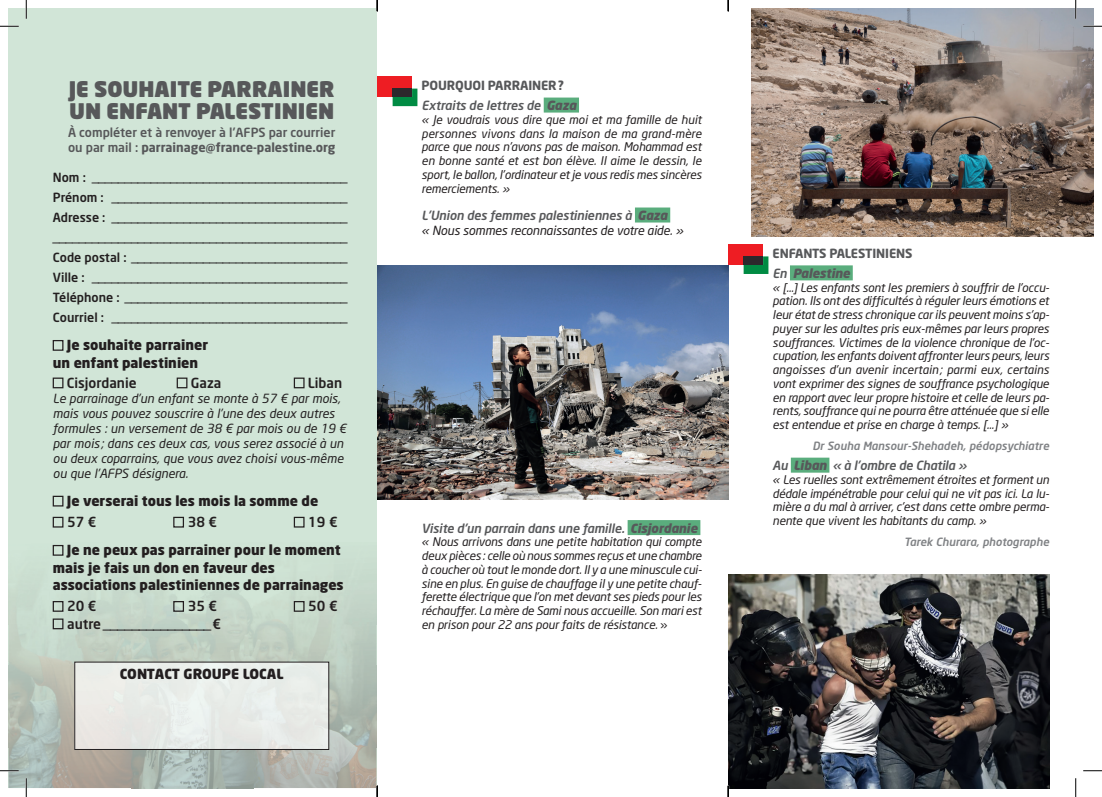
<style>
.page{position:relative;width:1102px;height:797px;background:#fff}
.page>*{position:absolute;margin:0;border:0;box-sizing:border-box;transform-origin:0 0}
.t1{font:900 21.25px/21.8px "Neo Sans";color:#57585a}
.t2{font:900 13.75px/17.5px "Neo Sans";color:#231f20}
.t3{font:500 13.75px "Neo Sans";color:#231f20}
.t4{font:500 12.5px/20px "Neo Sans";color:#231f20;text-align:justify}
.t5{font:italic 12.5px/15px "Neo Sans";color:#231f20}
.t6{font:italic 500 12.5px/20.2px "Neo Sans";letter-spacing:-.01em;color:#57585a}
.t7{font:500 12.5px/15px "Neo Sans";color:#57585a}
.t8{font:700 12.5px/20.2px "Neo Sans";letter-spacing:-.01em;color:#57585a}
.t9{font:italic 11.88px/13.8px "Neo Sans";letter-spacing:-.01em;color:#231f20;text-align:justify}
.t10{font:italic 500 11.25px "Neo Sans";color:#808285}
.s1{font-weight:700}
.s2{font-weight:700;font-style:normal}
.s3{font-weight:900}
.s4{font-weight:500;color:#57585a}
.s5{font-weight:900;color:#57585a}
.s6{font-style:normal}
.s7{font-weight:500;font-style:italic}
.s8{font-weight:900;font-style:italic}
</style>
<div class="page">
<div style="left:9px;top:9px;width:368px;height:779px;background:#d1e5d7"></div>
<img style="left:751px;top:9px;width:342px;height:228px">
<img style="left:728px;top:574px;width:320px;height:214px">
<img style="left:377px;top:266px;width:351px;height:233px">
<img style="left:9px;top:544px;width:367px;height:80px">
<img style="left:9px;top:665px;width:65px;height:82px">
<img style="left:329px;top:665px;width:47px;height:82px">
<img style="left:9px;top:747px;width:122px;height:41px">
<img style="left:131px;top:749px;width:123px;height:39px">
<img style="left:254px;top:747px;width:122px;height:41px">
<div style="left:53px;top:340px;width:10px;height:11px;border:1px solid #231f20"></div>
<div style="left:53px;top:377px;width:10px;height:11px;border:1px solid #231f20"></div>
<div style="left:177px;top:377px;width:10px;height:11px;border:1px solid #231f20"></div>
<div style="left:294px;top:377px;width:10px;height:11px;border:1px solid #231f20"></div>
<div style="left:53px;top:495px;width:10px;height:11px;border:1px solid #231f20"></div>
<div style="left:53px;top:517px;width:10px;height:10px;border:1px solid #231f20"></div>
<div style="left:173px;top:517px;width:11px;height:10px;border:1px solid #231f20"></div>
<div style="left:294px;top:517px;width:10px;height:10px;border:1px solid #231f20"></div>
<div style="left:53px;top:545px;width:10px;height:10px;border:1px solid #231f20"></div>
<div style="left:53px;top:601px;width:10px;height:10px;border:1px solid #231f20"></div>
<div style="left:173px;top:601px;width:11px;height:10px;border:1px solid #231f20"></div>
<div style="left:294px;top:601px;width:10px;height:10px;border:1px solid #231f20"></div>
<div style="left:53px;top:618px;width:10px;height:11px;border:1px solid #231f20"></div>
<div style="left:543px;top:98px;width:36px;height:15px;background:#5aad7d"></div>
<div style="left:635px;top:207px;width:35px;height:15px;background:#5aad7d"></div>
<div style="left:627px;top:520px;width:73px;height:15px;background:#5aad7d"></div>
<div style="left:377px;top:76px;width:35px;height:21px;background:#ee1d23"></div>
<svg style="left:392px;top:89px;width:25px;height:17px"></svg>
<div style="left:392px;top:89px;width:20px;height:8px;background:#2c282c"></div>
<div style="left:789px;top:265px;width:63px;height:15px;background:#5aad7d"></div>
<div style="left:790px;top:457px;width:39px;height:15px;background:#5aad7d"></div>
<div style="left:728px;top:244px;width:35px;height:21px;background:#ee1d23"></div>
<svg style="left:743px;top:256px;width:25px;height:18px"></svg>
<div style="left:743px;top:256px;width:20px;height:9px;background:#2c282c"></div>
<img style="left:76px;top:663px;width:251px;height:84px">
<svg style="left:0;top:25px;width:19px;height:2px"></svg>
<svg style="left:1083px;top:25px;width:18px;height:2px"></svg>
<svg style="left:0;top:770px;width:19px;height:1px"></svg>
<svg style="left:1083px;top:770px;width:18px;height:1px"></svg>
<svg style="left:25px;top:0;width:2px;height:19px"></svg>
<svg style="left:25px;top:778px;width:2px;height:19px"></svg>
<svg style="left:1074px;top:0;width:2px;height:19px"></svg>
<svg style="left:1075px;top:778px;width:1px;height:19px"></svg>
<svg style="left:376px;top:0;width:2px;height:11px"></svg>
<svg style="left:376px;top:785px;width:2px;height:12px"></svg>
<svg style="left:727px;top:0;width:2px;height:11px"></svg>
<svg style="left:727px;top:785px;width:2px;height:12px"></svg>
<h1 class="t1" style="left:69px;top:77px;width:267px">JE SOUHAITE PARRAINER<br>UN ENFANT PALESTINIEN</h1>
<p class="t7" style="left:68px;top:125px;width:269px">À compléter et à renvoyer à l’AFPS par courrier ou par mail : <span class="s1">parrainage@france-palestine.org</span></p>
<p class="t4" style="left:53px;top:167px;width:296px">Nom : _______________________________________ Prénom : ____________________________________ Adresse : ____________________________________ _____________________________________________ Code postal : _________________________________ Ville : _______________________________________ Téléphone : __________________________________ Courriel : ____________________________________</p>
<p class="t2" style="left:53px;top:336px;width:157px;text-indent:14px">Je souhaite parrainer un enfant palestinien</p>
<p class="t3" style="left:67px;top:374px;width:71px">Cisjordanie</p>
<p class="t3" style="left:191px;top:374px;width:32px">Gaza</p>
<p class="t3" style="left:308px;top:374px;width:36px">Liban</p>
<p class="t5" style="left:53px;top:390px;width:295px">Le parrainage d’un enfant se monte à 57 € par mois, mais vous pouvez souscrire à l’une des deux autres formules : un versement de 38 € par mois ou de 19 € par mois ; dans ces deux cas, vous serez associé à un ou deux coparrains, que vous avez choisi vous-même ou que l’AFPS désignera.</p>
<p class="t2" style="left:67px;top:491px;width:253px">Je verserai tous les mois la somme de</p>
<p class="t3" style="left:67px;top:513px;width:31px">57 €</p>
<p class="t3" style="left:188px;top:513px;width:31px">38 €</p>
<p class="t3" style="left:308px;top:513px;width:31px">19 €</p>
<p class="t2" style="left:53px;top:541px;width:292px;text-indent:14px">Je ne peux pas parrainer pour le moment mais je fais un don en faveur des associations palestiniennes de parrainages</p>
<p class="t3" style="left:67px;top:597px;width:31px">20 €</p>
<p class="t3" style="left:188px;top:597px;width:31px">35 €</p>
<p class="t3" style="left:308px;top:597px;width:31px">50 €</p>
<p class="t3" style="left:67px;top:615px;width:155px">autre _______________€</p>
<p class="t2" style="left:120px;top:664px;width:165px">CONTACT GROUPE LOCAL</p>
<p class="t6" style="left:421px;top:75px;width:156px"><span class="s2">POURQUOI PARRAINER ?<br></span>Extraits de lettres de <span class="s3">Gaza</span></p>
<p class="t9" style="left:421px;top:112px;width:281px">« Je voudrais vous dire que moi et ma famille de huit personnes vivons dans la maison de ma grand-mère parce que nous n’avons pas de maison. Mohammad est en bonne santé et est bon élève. Il aime le dessin, le sport, le ballon, l’ordinateur et je vous redis mes sincères remerciements. »</p>
<p class="t5" style="left:421px;top:208px;width:263px"><span class="s4">L’Union des femmes palestiniennes à</span> <span class="s5">Gaza<br></span>« Nous sommes reconnaissantes de votre aide. »</p>
<p class="t6" style="left:421px;top:517px;width:277px">Visite d’un parrain dans une famille. <span class="s3">Cisjordanie</span></p>
<p class="t9" style="left:421px;top:535px;width:282px">« Nous arrivons dans une petite habitation qui compte deux pièces : celle où nous sommes reçus et une chambre à coucher où tout le monde dort. Il y a une minuscule cui&shy;sine en plus. En guise de chauffage il y une petite chauf&shy;ferette électrique que l’on met devant ses pieds pour les réchauffer. La mère de Sami nous accueille. Son mari est en prison pour 22 ans pour faits de résistance. <span class="s6">»</span></p>
<p class="t8" style="left:772px;top:242px;width:141px">ENFANTS PALESTINIENS<br><span class="s7">En</span> <span class="s8">Palestine</span></p>
<p class="t9" style="left:772px;top:280px;width:278px">« […] Les enfants sont les premiers à souffrir de l’occu&shy;pation. Ils ont des difficultés à réguler leurs émotions et leur état de stress chronique car ils peuvent moins s’ap&shy;puyer sur les adultes pris eux-mêmes par leurs propres souffrances. Victimes de la violence chronique de l’oc&shy;cupation, les enfants doivent affronter leurs peurs, leurs angoisses d’un avenir incertain ; parmi eux, certains vont exprimer des signes de souffrance psychologique en rapport avec leur propre histoire et celle de leurs pa&shy;rents, souffrance qui ne pourra être atténuée que si elle est entendue et prise en charge à temps. […] »</p>
<p class="t10" style="left:812px;top:438px;width:238px">Dr Souha Mansour-Shehadeh, pédopsychiatre</p>
<p class="t6" style="left:772px;top:455px;width:196px">Au <span class="s3">Liban</span> « à l’ombre de Chatila »</p>
<p class="t9" style="left:772px;top:472px;width:278px">« Les ruelles sont extrêmement étroites et forment un dédale impénétrable pour celui qui ne vit pas ici. La lu&shy;mière a du mal à arriver, c’est dans cette ombre perma&shy;nente que vivent les habitants du camp. »</p>
<p class="t10" style="left:903px;top:534px;width:147px">Tarek Churara, photographe</p>
</div>
